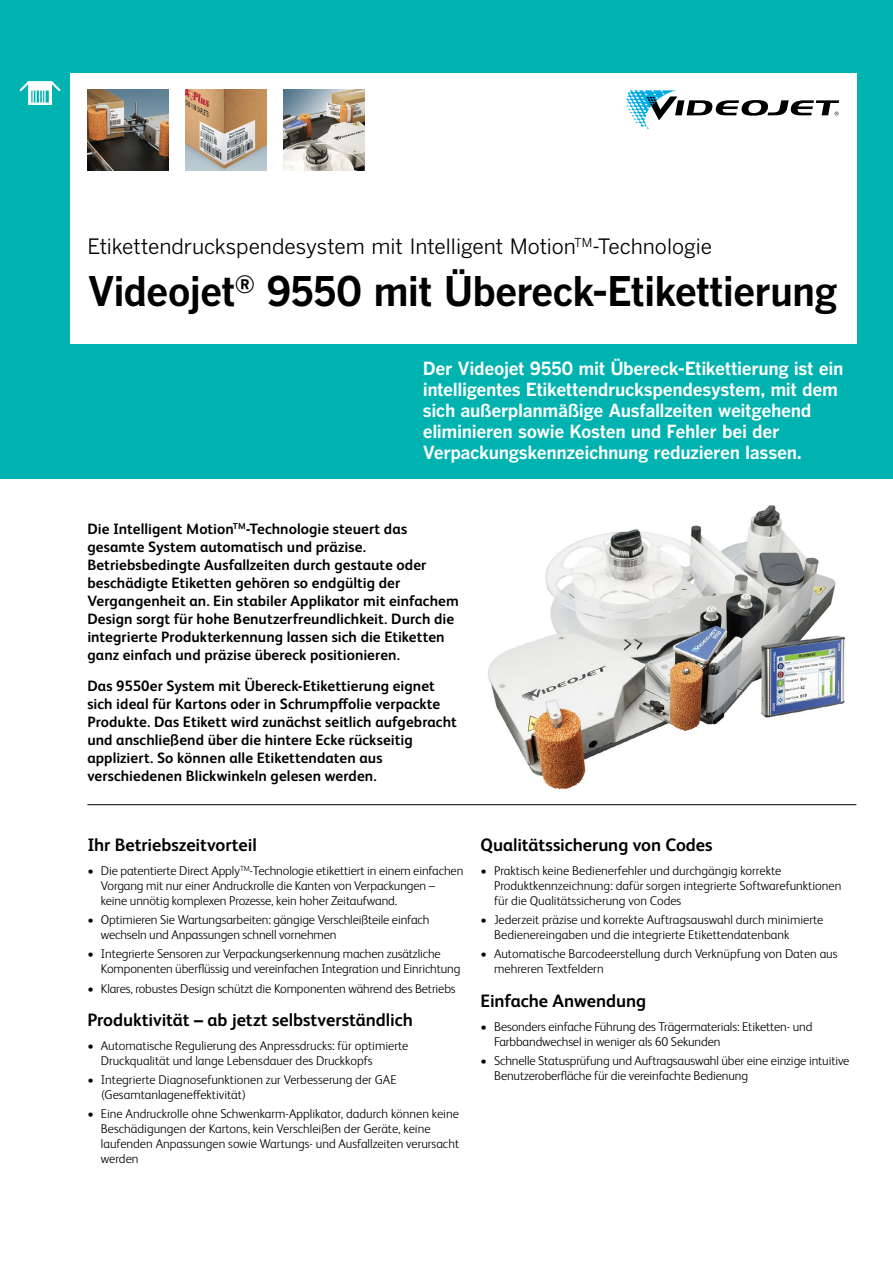
<style>
.page{position:relative;width:893px;height:1263px;background:#fff}
.page>*{position:absolute;margin:0;border:0;box-sizing:border-box;transform-origin:0 0}
.t1{font:700 40.5px "Benton Gothic";letter-spacing:-.025em;color:#000}
.t2{font:21px "Benton Gothic";letter-spacing:-.01em;color:#000}
.t3{font:700 18px/21px "Benton Gothic";letter-spacing:-.025em;color:#fff}
.t4{font:700 18px "FS Albert Pro";letter-spacing:-.005em;color:#000}
.t5{font:700 15px/18px "FS Albert Pro";letter-spacing:.005em;color:#000}
.t6{font:300 12.75px/15px "FS Albert Pro";letter-spacing:-.01em;color:#000}
</style>
<div class="page">
<div style="left:0;top:0;width:893px;height:478px;background:#00b3b0"></div>
<div style="left:70px;top:73px;width:786px;height:270px;background:#fff"></div>
<svg style="left:626px;top:90px;width:213px;height:39px"></svg>
<hr style="left:87px;top:804px;width:769px;height:1px;background:#000">
<img style="left:186px;top:90px;width:81px;height:81px">
<img style="left:284px;top:90px;width:81px;height:81px">
<img style="left:87px;top:90px;width:81px;height:81px">
<svg style="left:20px;top:81px;width:41px;height:24px"></svg>
<img style="left:488px;top:505px;width:357px;height:285px">
<h2 class="t2" style="left:87px;top:234px;width:626px">Etikettendruckspendesystem mit Intelligent Motion<sup>TM</sup>-Technologie</h2>
<h1 class="t1" style="left:87px;top:268px;width:751px">Videojet<sup>®</sup> 9550 mit Übereck-Etikettierung</h1>
<p class="t3" style="left:423px;top:359px;width:422px">Der Videojet 9550 mit Übereck-Etikettierung ist ein intelligentes Etikettendruckspendesystem, mit dem sich außerplanmäßige Ausfallzeiten weitgehend eliminieren sowie Kosten und Fehler bei der Verpackungskennzeichnung reduzieren lassen.</p>
<p class="t5" style="left:87px;top:519px;width:373px">Die Intelligent Motion<sup>TM</sup>-Technologie steuert das gesamte System automatisch und präzise.<br>Betriebsbedingte Ausfallzeiten durch gestaute oder beschädigte Etiketten gehören so endgültig der Vergangenheit an. Ein stabiler Applikator mit einfachem Design sorgt für hohe Benutzerfreundlichkeit. Durch die integrierte Produkterkennung lassen sich die Etiketten ganz einfach und präzise übereck positionieren.</p>
<p class="t5" style="left:87px;top:676px;width:371px">Das 9550er System mit Übereck-Etikettierung eignet sich ideal für Kartons oder in Schrumpffolie verpackte Produkte. Das Etikett wird zunächst seitlich aufgebracht und anschließend über die hintere Ecke rückseitig appliziert. So können alle Etikettendaten aus verschiedenen Blickwinkeln gelesen werden.</p>
<h3 class="t4" style="left:87px;top:832px;width:171px">Ihr Betriebszeitvorteil</h3>
<p class="t6" style="left:101px;top:862px;width:364px;text-indent:-14px">• Die patentierte Direct Apply<sup>TM</sup>-Technologie etikettiert in einem einfachen<br>Vorgang mit nur einer Andruckrolle die Kanten von Verpackungen – keine unnötig komplexen Prozesse, kein hoher Zeitaufwand.</p>
<p class="t6" style="left:101px;top:911px;width:330px;text-indent:-14px">• Optimieren Sie Wartungsarbeiten: gängige Verschleißteile einfach wechseln und Anpassungen schnell vornehmen</p>
<p class="t6" style="left:101px;top:946px;width:361px;text-indent:-14px">• Integrierte Sensoren zur Verpackungserkennung machen zusätzliche<br>Komponenten überflüssig und vereinfachen Integration und Einrichtung</p>
<p class="t6" style="left:87px;top:980px;width:370px">• Klares, robustes Design schützt die Komponenten während des Betriebs</p>
<h3 class="t4" style="left:87px;top:1007px;width:327px">Produktivität – ab jetzt selbstverständlich</h3>
<p class="t6" style="left:101px;top:1037px;width:309px;text-indent:-14px">• Automatische Regulierung des Anpressdrucks: für optimierte<br>Druckqualität und lange Lebensdauer des Druckkopfs</p>
<p class="t6" style="left:101px;top:1071px;width:297px;text-indent:-14px">• Integrierte Diagnosefunktionen zur Verbesserung der GAE (Gesamtanlageneffektivität)</p>
<p class="t6" style="left:101px;top:1106px;width:360px;text-indent:-14px">• Eine Andruckrolle ohne Schwenkarm-Applikator, dadurch können keine Beschädigungen der Kartons, kein Verschleißen der Geräte, keine laufenden Anpassungen sowie Wartungs- und Ausfallzeiten verursacht werden</p>
<h3 class="t4" style="left:481px;top:832px;width:234px">Qualitätssicherung von Codes</h3>
<p class="t6" style="left:494px;top:862px;width:349px;text-indent:-14px">• Praktisch keine Bedienerfehler und durchgängig korrekte<br>Produktkennzeichnung: dafür sorgen integrierte Softwarefunktionen für die Qualitätssicherung von Codes</p>
<p class="t6" style="left:494px;top:911px;width:331px;text-indent:-14px">• Jederzeit präzise und korrekte Auftragsauswahl durch minimierte<br>Bedienereingaben und die integrierte Etikettendatenbank</p>
<p class="t6" style="left:494px;top:946px;width:345px;text-indent:-14px">• Automatische Barcodeerstellung durch Verknüpfung von Daten aus mehreren Textfeldern</p>
<h3 class="t4" style="left:481px;top:988px;width:167px">Einfache Anwendung</h3>
<p class="t6" style="left:494px;top:1018px;width:320px;text-indent:-14px">• Besonders einfache Führung des Trägermaterials: Etiketten- und<br>Farbbandwechsel in weniger als 60 Sekunden</p>
<p class="t6" style="left:494px;top:1052px;width:357px;text-indent:-14px">• Schnelle Statusprüfung und Auftragsauswahl über eine einzige intuitive<br>Benutzeroberfläche für die vereinfachte Bedienung</p>
</div>
